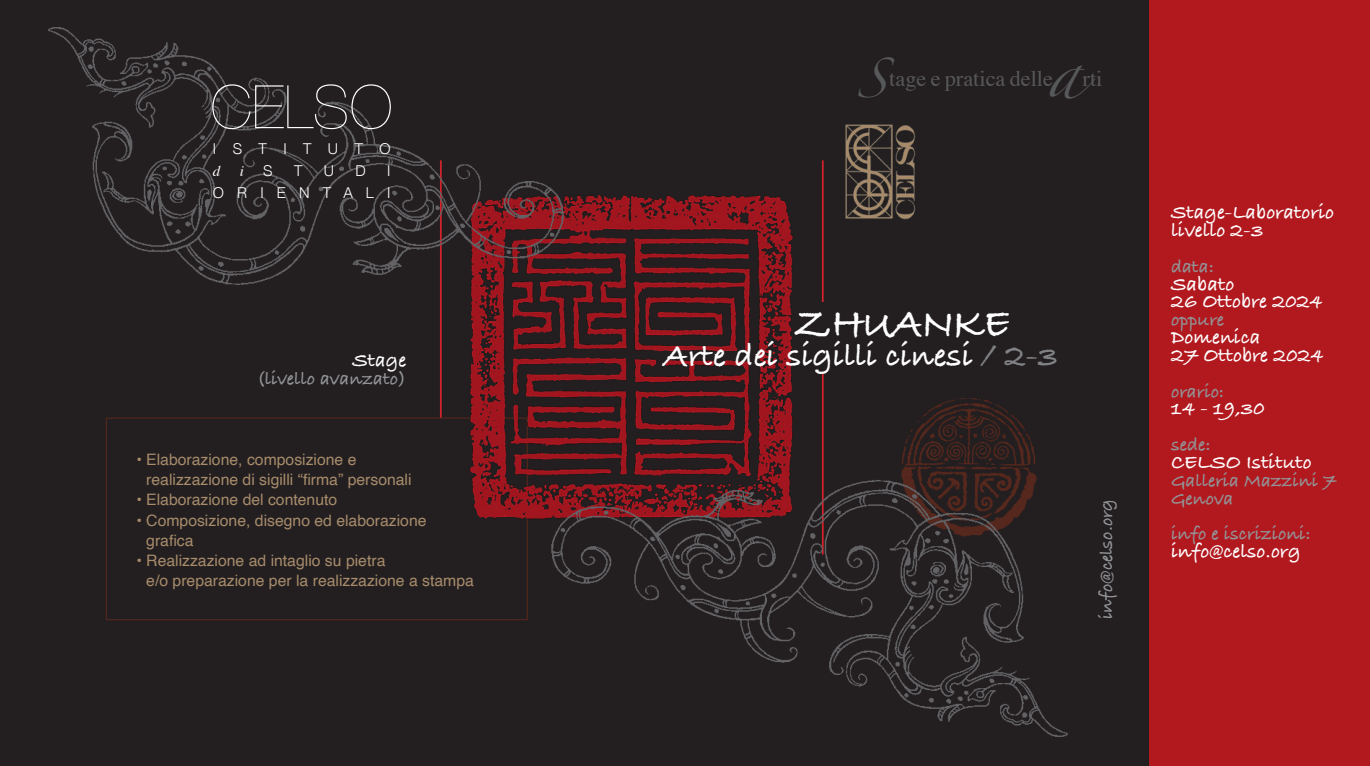
<style>
.page{position:relative;width:1370px;height:766px;background:#fff}
.page>*{position:absolute;margin:0;border:0;box-sizing:border-box;transform-origin:0 0}
.t1{font:200 59.85px "Helvetica Neue";color:#fff}
.t2{font:49.5px "Zapfino";color:#57585a}
.t3{font:700 41.7px "Bradley Hand ITCTT";letter-spacing:-.02em;color:#fff}
.t4{font:36px "Zapfino";color:#57585a}
.t5{font:700 33.75px "Bradley Hand ITCTT";color:#fff}
.t6{font:22.35px "Times";color:#57585a}
.t7{font:700 20.85px "Bradley Hand ITCTT";color:#fff}
.t8{font:700 19.35px "Bradley Hand ITCTT";color:#939598}
.t9{font:15.75px "Helvetica";color:#a78b6b}
.t10{font:300 15px "Helvetica Neue";letter-spacing:.88em;color:#fff}
.t11{font:300 15px "Helvetica Neue";letter-spacing:1.1em;color:#fff}
.t12{font:italic 15px "Times";color:#fff}
.s1{color:#231f20}
.s2{color:#808285}
</style>
<div class="page">
<div style="left:1148px;top:0;width:221px;height:765px;background:#b1191f"></div>
<div style="left:0;top:0;width:1148px;height:765px;background:#231f20"></div>
<hr style="left:440px;top:160px;width:1px;height:394px;background:#d1232a">
<div style="left:106px;top:418px;width:421px;height:201px;background:#231f20"></div>
<div style="left:106px;top:417px;width:422px;height:203px;border:1px solid #55271d"></div>
<img style="left:466px;top:195px;width:327px;height:327px">
<hr style="left:821px;top:160px;width:2px;height:394px;background:#d1232a">
<img style="left:48px;top:27px;width:518px;height:265px">
<img style="left:845px;top:124px;width:71px;height:96px">
<img style="left:901px;top:398px;width:135px;height:74px">
<img style="left:549px;top:472px;width:519px;height:265px">
<div style="left:813px;top:302px;width:13px;height:71px;background:#231f20"></div>
<p class="t1" style="left:211px;top:60px;width:183px">CELSO</p>
<p class="t11" style="left:213px;top:137px;width:179px">ISTITUTO</p>
<p class="t12" style="left:213px;top:162px;width:9px">d</p>
<p class="t12" style="left:240px;top:162px;width:6px">i</p>
<p class="t10" style="left:263px;top:159px;width:11px">S</p>
<p class="t10" style="left:294px;top:159px;width:10px">T</p>
<p class="t10" style="left:324px;top:159px;width:12px">U</p>
<p class="t10" style="left:355px;top:159px;width:12px">D</p>
<p class="t10" style="left:387px;top:159px;width:5px">I</p>
<p class="t10" style="left:213px;top:180px;width:179px">ORIENTALI</p>
<p class="t7" style="left:352px;top:344px;width:55px">Stage</p>
<p class="t8" style="left:257px;top:363px;width:151px">(livello avanzato)</p>
<p class="t9" style="left:136px;top:447px;width:221px">• Elaborazione, composizione e</p>
<p class="t9" style="left:136px;top:467px;width:277px"><span class="s1">•</span> realizzazione di sigilli “firma” personali</p>
<p class="t9" style="left:136px;top:487px;width:202px">• Elaborazione del contenuto</p>
<p class="t9" style="left:136px;top:507px;width:292px">• Composizione, disegno ed elaborazione</p>
<p class="t9" style="left:136px;top:528px;width:59px"><span class="s1">•</span> grafica</p>
<p class="t9" style="left:136px;top:548px;width:250px">• Realizzazione ad intaglio su pietra</p>
<p class="t9" style="left:136px;top:568px;width:339px"><span class="s1">•</span> e/o preparazione per la realizzazione a stampa</p>
<p class="t4" style="left:855px;top:63px;width:31px">S</p>
<p class="t2" style="left:1046px;top:50px;width:37px">a</p>
<p class="t6" style="left:889px;top:64px;width:165px">tage e pratica delle</p>
<p class="t6" style="left:1082px;top:64px;width:21px">rti</p>
<p class="t3" style="left:794px;top:292px;width:217px">ZHUANKE</p>
<p class="t5" style="left:663px;top:329px;width:396px">Arte dei sigilli cinesi <span class="s2">/ 2-3</span></p>
<p class="t8" style="left:1091px;top:619px;width:122px;rotate:-90deg">info@celso.org</p>
<p class="t7" style="left:1170px;top:196px;width:164px">Stage-Laboratorio</p>
<p class="t7" style="left:1170px;top:214px;width:94px">livello 2-3</p>
<p class="t8" style="left:1170px;top:251px;width:44px">data:</p>
<p class="t7" style="left:1170px;top:268px;width:65px">Sabato</p>
<p class="t7" style="left:1170px;top:285px;width:153px">26 Ottobre 2024</p>
<p class="t8" style="left:1170px;top:305px;width:55px">oppure</p>
<p class="t7" style="left:1170px;top:321px;width:91px">Domenica</p>
<p class="t7" style="left:1170px;top:339px;width:154px">27 Ottobre 2024</p>
<p class="t8" style="left:1170px;top:376px;width:54px">orario:</p>
<p class="t7" style="left:1170px;top:392px;width:95px">14 - 19,30</p>
<p class="t8" style="left:1170px;top:430px;width:41px">sede:</p>
<p class="t7" style="left:1170px;top:446px;width:142px">CELSO Istituto</p>
<p class="t8" style="left:1170px;top:465px;width:167px">Galleria Mazzini 7</p>
<p class="t8" style="left:1170px;top:483px;width:64px">Genova</p>
<p class="t8" style="left:1170px;top:519px;width:141px">info e iscrizioni:</p>
<p class="t7" style="left:1170px;top:535px;width:131px">info@celso.org</p>
</div>
